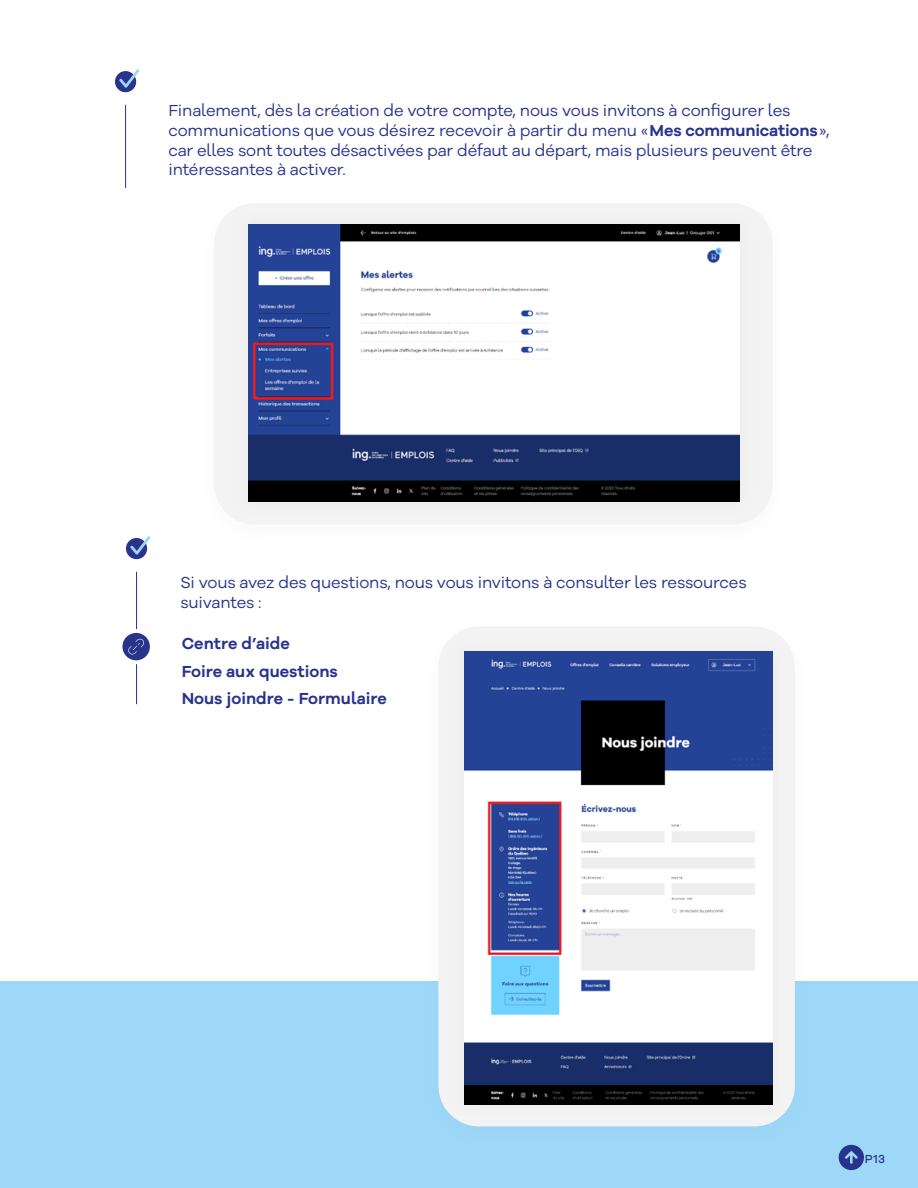
<style>
.page{position:relative;width:918px;height:1188px;background:#fff}
.page>*{position:absolute;margin:0;border:0;box-sizing:border-box;transform-origin:0 0}
.t1{font:16.5px/19.8px "Galano Grotesque Alt";letter-spacing:-.01em;color:#28348b}
.t2{font:600 16.5px/27.5px "Galano Grotesque Alt";color:#28348b}
.t3{font:500 12px "Galano Grotesque Alt";color:#28348b}
.s1{font-weight:600}
</style>
<div class="page">
<div style="left:0;top:982px;width:918px;height:206px;background:#9ed8f8"></div>
<hr style="left:125px;top:105px;width:1px;height:83px;background:#28348b">
<hr style="left:136px;top:572px;width:1px;height:57px;background:#28348b">
<hr style="left:136px;top:664px;width:1px;height:40px;background:#28348b">
<div style="left:115px;top:71px;width:21px;height:21px;background:#28348b;border-radius:50%"></div>
<div style="left:126px;top:538px;width:21px;height:21px;background:#28348b;border-radius:50%"></div>
<svg style="left:119px;top:69px;width:20px;height:19px"></svg>
<svg style="left:130px;top:536px;width:20px;height:19px"></svg>
<div style="left:214px;top:203px;width:559px;height:321px;background:#f4f3f3;border-radius:40px"></div>
<img style="left:249px;top:225px;width:491px;height:276px">
<div style="left:414px;top:609px;width:405px;height:549px;background:#000;opacity:.03"></div>
<div style="left:438px;top:626px;width:357px;height:500px;background:#f4f3f3;border-radius:40px"></div>
<div style="left:451px;top:638px;width:334px;height:480px;background:#e3e1df;opacity:.5"></div>
<img style="left:464px;top:651px;width:308px;height:454px">
<div style="left:122px;top:633px;width:28px;height:27px;background:#28348b;border-radius:50%"></div>
<svg style="left:128px;top:637px;width:19px;height:19px"></svg>
<svg style="left:839px;top:1145px;width:25px;height:25px"></svg>
<p class="t1" style="left:168px;top:100px;width:663px">Finalement, dès la création de votre compte, nous vous invitons à configurer les communications que vous désirez recevoir à partir du menu «<span class="s1">Mes communications</span>», car elles sont toutes désactivées par défaut au départ, mais plusieurs peuvent être intéressantes à activer.</p>
<p class="t1" style="left:180px;top:572px;width:568px">Si vous avez des questions, nous vous invitons à consulter les ressources suivantes :</p>
<p class="t2" style="left:182px;top:630px;width:207px">Centre d’aide<br>Foire aux questions<br>Nous joindre - Formulaire</p>
<p class="t3" style="left:865px;top:1151px;width:22px">P13</p>
</div>
